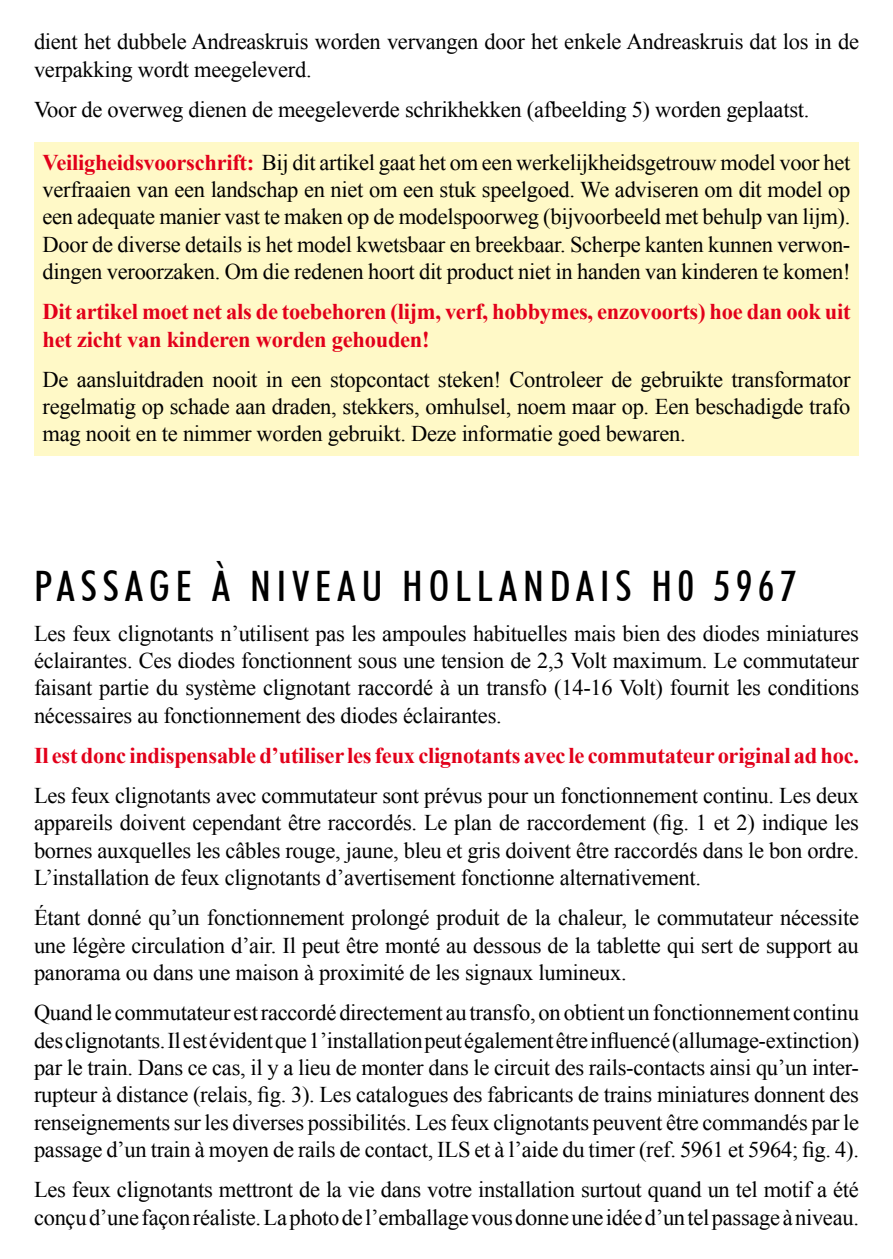
<style>
.page{position:relative;width:893px;height:1259px;background:#fff}
.page>*{position:absolute;margin:0;border:0;box-sizing:border-box;transform-origin:0 0}
.t1{font:500 condensed 42px "Futura BT";letter-spacing:.14em;color:#000}
.t2{font:22.5px/27.3px "Times New Roman";letter-spacing:-.015em;color:#000;text-align:justify}
.t3{font:700 22.5px/27.3px "Times New Roman";letter-spacing:-.01em;color:#e2001a}
.s1{font-weight:700;color:#e2001a}
</style>
<div class="page">
<div style="left:34px;top:142px;width:825px;height:313px;background:#fff9c7"></div>
<p class="t2" style="left:34px;top:28px;width:826px">dient het dubbele Andreaskruis worden vervangen door het enkele Andreaskruis dat los in de verpakking wordt meegeleverd.</p>
<p class="t2" style="left:34px;top:95px;width:777px">Voor de overweg dienen de meegeleverde schrikhekken (afbeelding 5) worden geplaatst.</p>
<p class="t2" style="left:43px;top:148px;width:809px"><span class="s1">Veiligheidsvoorschrift:</span> Bij dit artikel gaat het om een werkelijkheidsgetrouw model voor het verfraaien van een landschap en niet om een stuk speelgoed. We adviseren om dit model op een adequate manier vast te maken op de modelspoorweg (bijvoorbeeld met behulp van lijm).<br>Door de diverse details is het model kwetsbaar en breekbaar. Scherpe kanten kunnen verwon&shy;dingen veroorzaken. Om die redenen hoort dit product niet in handen van kinderen te komen!</p>
<p class="t3" style="left:43px;top:297px;width:810px">Dit artikel moet net als de toebehoren (lijm, verf, hobbymes, enzovoorts) hoe dan ook uit het zicht van kinderen worden gehouden!</p>
<p class="t2" style="left:43px;top:365px;width:809px">De aansluitdraden nooit in een stopcontact steken! Controleer de gebruikte transformator regelmatig op schade aan draden, stekkers, omhulsel, noem maar op. Een beschadigde trafo mag nooit en te nimmer worden gebruikt. Deze informatie goed bewaren.</p>
<h1 class="t1" style="left:34px;top:560px;width:764px">PASSAGE À NIVEAU HOLLANDAIS H0 5967</h1>
<p class="t2" style="left:34px;top:619px;width:827px">Les feux clignotants n’utilisent pas les ampoules habituelles mais bien des diodes miniatures éclairantes. Ces diodes fonctionnent sous une tension de 2,3 Volt maximum. Le commutateur faisant partie du système clignotant raccordé à un transfo (14-16 Volt) fournit les conditions nécessaires au fonctionnement des diodes éclairantes.</p>
<p class="t3" style="left:34px;top:741px;width:827px">Il est donc indispensable d’utiliser les feux clignotants avec le commutateur original ad hoc.</p>
<p class="t2" style="left:34px;top:781px;width:826px">Les feux clignotants avec commutateur sont prévus pour un fonctionnement continu. Les deux appareils doivent cependant être raccordés. Le plan de raccordement (fig. 1 et 2) indique les bornes auxquelles les câbles rouge, jaune, bleu et gris doivent être raccordés dans le bon ordre.<br>L’installation de feux clignotants d’avertisement fonctionne alternativement.</p>
<p class="t2" style="left:34px;top:903px;width:826px">Étant donné qu’un fonctionnement prolongé produit de la chaleur, le commutateur nécessite une légère circulation d’air. Il peut être monté au dessous de la tablette qui sert de support au panorama ou dans une maison à proximité de les signaux lumineux.</p>
<p class="t2" style="left:34px;top:998px;width:827px">Quand le commutateur est raccordé directement au transfo, on obtient un fonctionnement continu des clignotants. Il est évident que 1’installation peut également être influencé (allumage-extinction) par le train. Dans ce cas, il y a lieu de monter dans le circuit des rails-contacts ainsi qu’un inter&shy;rupteur à distance (relais, fig. 3). Les catalogues des fabricants de trains miniatures donnent des renseignements sur les diverses possibilités. Les feux clignotants peuvent être commandés par le passage d’un train à moyen de rails de contact, ILS et à l’aide du timer (ref. 5961 et 5964; fig. 4).</p>
<p class="t2" style="left:34px;top:1175px;width:826px">Les feux clignotants mettront de la vie dans votre installation surtout quand un tel motif a été conçu d’une façon réaliste. La photo de l’emballage vous donne une idée d’un tel passage à niveau.</p>
</div>
